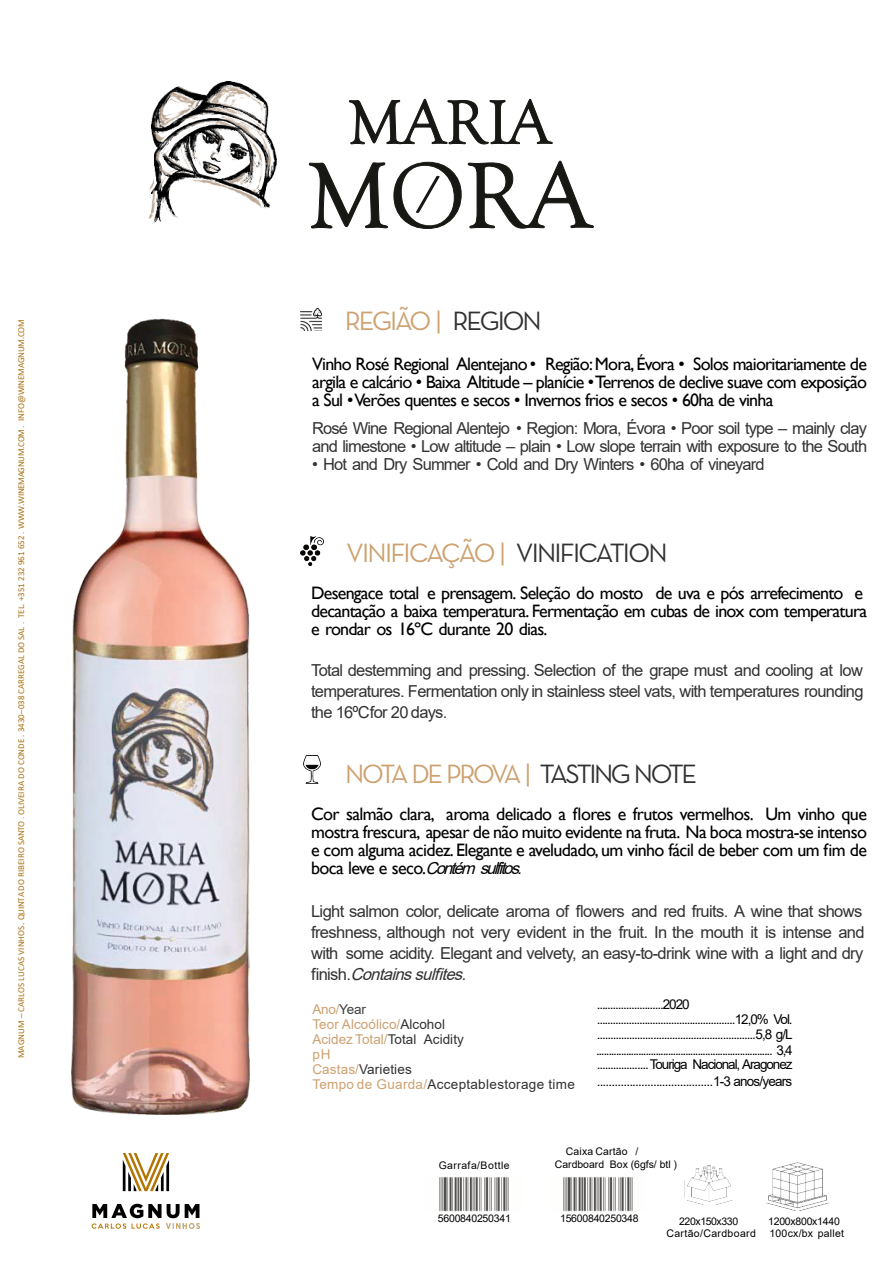
<style>
.page{position:relative;width:894px;height:1276px;background:#fff}
.page>*{position:absolute;margin:0;border:0;box-sizing:border-box;transform-origin:0 0}
.t1{font:27px "Neutra Text";letter-spacing:-.08em;color:#cda170}
.t2{font:18px/18px "Gill Sans";letter-spacing:-.04em;color:#000;text-align:justify}
.t3{font:16.5px/20.7px "Arial";letter-spacing:-.04em;color:#323232}
.t4{font:italic 16.5px "Arial";color:#000}
.t5{font:13.5px/15px "Arial";letter-spacing:-.08em;color:#000}
.t6{font:13.5px/15px "Arial";letter-spacing:.005em;color:#cda170}
.t7{font:13.5px "Arial";letter-spacing:-.06em;color:#000}
.t8{font:10.5px "Arial";letter-spacing:-.025em;color:#000}
.t9{font:10.5px "Arial";color:#000}
.t10{font:10.5px "Arial";letter-spacing:.035em;color:#000}
.t11{font:10.5px "Arial";letter-spacing:.045em;color:#000}
.t12{font:10.5px "Arial";letter-spacing:.02em;color:#000}
.t13{font:10.5px "Arial";letter-spacing:-.04em;color:#000}
.t14{font:9px "Calibri";letter-spacing:-.005em;color:#a97214}
.s1{color:#313131}
.s2{font-family:"Gill Sans";font-style:normal;font-size:18px}
.s3{font-style:italic}
.s4{color:#404040}
</style>
<div class="page">
<img style="left:300px;top:308px;width:21px;height:22px">
<img style="left:563px;top:1177px;width:70px;height:35px">
<img style="left:439px;top:1177px;width:70px;height:35px">
<img style="left:766px;top:1162px;width:63px;height:49px">
<img style="left:684px;top:1165px;width:49px;height:40px">
<img style="left:301px;top:537px;width:22px;height:28px">
<img style="left:304px;top:755px;width:16px;height:29px">
<svg style="left:123px;top:1153px;width:46px;height:38px"></svg>
<svg style="left:92px;top:1204px;width:107px;height:25px"></svg>
<img style="left:167px;top:1223px;width:33px;height:6px">
<svg style="left:308px;top:99px;width:286px;height:130px"></svg>
<img style="left:149px;top:82px;width:128px;height:140px">
<img style="left:71px;top:318px;width:178px;height:796px">
<p class="t14" style="left:18px;top:1058px;width:740px;rotate:-90deg">MAGNUM – CARLOS LUCAS VINHOS . QUINTA DO RIBEIRO SANTO .OLIVEIRA DO CONDE . 3430–038 CARREGALDO SAL . TEL. +351 232 961 652 . WWW.WINEMAGNUM.COM. INFO@WINEMAGNUM.COM</p>
<h1 class="t1" style="left:345px;top:311px;width:199px">REGIÃO | <span class="s1">REGION</span></h1>
<p class="t2" style="left:312px;top:356px;width:556px">Vinho Rosé Regional Alentejano • Região: Mora, Évora • Solos maioritariamente de argila e calcário • Baixa Altitude – planície •Terrenos de declive suave com exposição a Sul •Verões quentes e secos • Invernos frios e secos • 60ha de vinha</p>
<p class="t3" style="left:312px;top:420px;width:556px;line-height:18px">Rosé Wine Regional Alentejo • Region: Mora, Évora • Poor soil type – mainly clay and limestone • Low altitude – plain • Low slope terrain with exposure to the South</p>
<p class="t3" style="left:312px;top:455px;width:454px">• Hot and Dry Summer • Cold and Dry Winters • 60ha of vineyard</p>
<h1 class="t1" style="left:346px;top:543px;width:323px">VINIFICAÇÃO | <span class="s1">VINIFICATION</span></h1>
<p class="t2" style="left:311px;top:586px;width:557px;text-align:left">Desengace total e prensagem. Seleção do mosto de uva e pós arrefecimento e decantação a baixa temperatura. Fermentação em cubas de inox com temperatura e rondar os 16ºC durante 20 dias.</p>
<p class="t3" style="left:311px;top:662px;width:554px;text-align:justify">Total destemming and pressing. Selection of the grape must and cooling at low temperatures. Fermentation only in stainless steel vats, with temperatures rounding the 16ºCfor 20 days.</p>
<h1 class="t1" style="left:345px;top:764px;width:353px">NOTA DE PROVA | <span class="s1">TASTING NOTE</span></h1>
<p class="t2" style="left:311px;top:806px;width:557px">Cor salmão clara, aroma delicado a flores e frutos vermelhos. Um vinho que mostra frescura, apesar de não muito evidente na fruta. Na boca mostra-se intenso e com alguma acidez.Elegante e aveludado,um vinho fácil de beber com um fim de</p>
<p class="t4" style="left:311px;top:862px;width:216px"><span class="s2">boca leve e seco.</span>Contém sulfitos.</p>
<p class="t3" style="left:311px;top:902px;width:555px">Light salmon color, delicate aroma of flowers and red fruits. A wine that shows freshness, although not very evident in the fruit. In the mouth it is intense and with some acidity. Elegant and velvety, an easy-to-drink wine with a light and dry f i n i s h . <span class="s3">Contains sulfites.</span></p>
<p class="t6" style="left:312px;top:1002px;width:264px">Ano/<span class="s4">Year<br></span>Teor Alcoólico/<span class="s1">Alcohol<br></span>Acidez Total/<span class="s1">Total Acidity<br></span>pH<br>Castas/<span class="s1">Varieties<br></span>Tempo de Guarda/<span class="s1">Acceptablestorage time</span></p>
<p class="t5" style="left:596px;top:998px;width:198px">.........................2020 ....................................................12,0% Vol. ...........................................................5,8 g/L ....................................................................... 3,4 ................... Touriga Nacional, Aragonez</p>
<p class="t7" style="left:596px;top:1077px;width:197px">.......................................1-3 anos/years</p>
<p class="t9" style="left:566px;top:1147px;width:74px">Caixa Cartão /</p>
<p class="t11" style="left:438px;top:1161px;width:72px">Garrafa/Bottle</p>
<p class="t9" style="left:555px;top:1160px;width:124px">Cardboard Box (6gfs/ btl )</p>
<p class="t8" style="left:438px;top:1214px;width:74px">5600840250341</p>
<p class="t8" style="left:560px;top:1214px;width:80px">15600840250348</p>
<p class="t8" style="left:768px;top:1218px;width:73px">1200x800x1440</p>
<p class="t10" style="left:666px;top:1229px;width:91px">Cartão/Cardboard</p>
<p class="t12" style="left:769px;top:1229px;width:76px">100cx/bx pallet</p>
<p class="t13" style="left:679px;top:1218px;width:61px">220x150x330</p>
</div>
